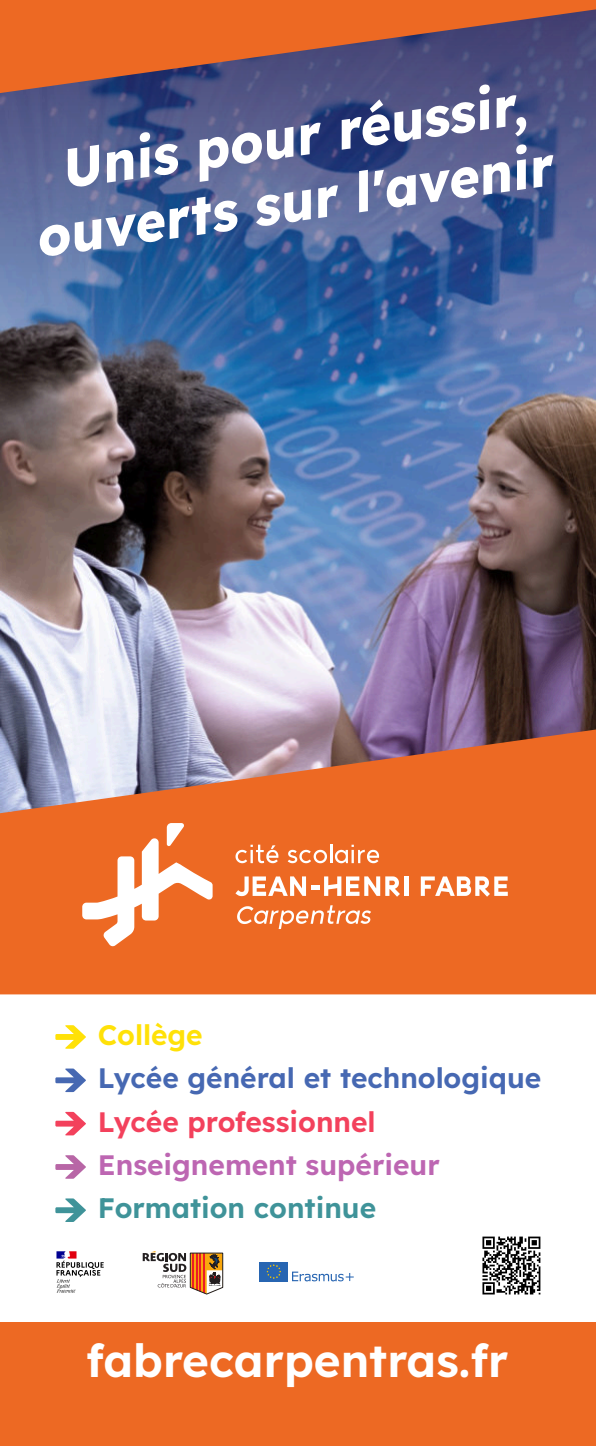
<style>
.page{position:relative;width:596px;height:1446px;background:#fff}
.page>*{position:absolute;margin:0;border:0;box-sizing:border-box;transform-origin:0 0}
.t1{font:55.3px "Lexend 740 wght";color:#fff;scale:.94 1}
.t2{font:45.7px "Lexend 620 wght";color:#fff}
.t3{font:28.1px "Lexend 620 wght";color:#4668b2}
.t4{font:28.1px "Lexend 620 wght";color:#bd66b2}
.t5{font:28.1px "Lexend 620 wght";color:#f3415c}
.t6{font:28.1px "Lexend 620 wght";color:#3f9399}
.t7{font:28.1px "Lexend 620 wght";color:#ffe108}
</style>
<div class="page">
<img style="left:0;top:384px;width:595px;height:344px">
<img style="left:0;top:109px;width:595px;height:275px">
<svg style="left:0;top:0;width:595px;height:109px;background:#955952"></svg>
<svg style="left:0;top:728px;width:595px;height:266px;background:#dc713d"></svg>
<svg style="left:235px;top:876px;width:71px;height:20px"></svg>
<div style="left:311px;top:885px;width:8px;height:5px;background:#fff"></div>
<svg style="left:324px;top:876px;width:76px;height:21px"></svg>
<hr style="left:404px;top:876px;width:4px;height:20px;background:#fff">
<svg style="left:420px;top:876px;width:87px;height:21px"></svg>
<svg style="left:287px;top:845px;width:92px;height:18px"></svg>
<svg style="left:235px;top:845px;width:43px;height:18px"></svg>
<svg style="left:237px;top:905px;width:134px;height:24px;background:#f18b56"></svg>
<svg style="left:82px;top:823px;width:130px;height:124px"></svg>
<div style="left:0;top:1322px;width:595px;height:124px;background:#ed6923"></div>
<svg style="left:55px;top:1025px;width:31px;height:24px"></svg>
<svg style="left:55px;top:1068px;width:31px;height:24px"></svg>
<svg style="left:55px;top:1112px;width:31px;height:23px"></svg>
<svg style="left:55px;top:1155px;width:31px;height:24px"></svg>
<svg style="left:55px;top:1198px;width:31px;height:24px"></svg>
<svg style="left:143px;top:1251px;width:80px;height:43px"></svg>
<svg style="left:56px;top:1251px;width:48px;height:41px"></svg>
<svg style="left:292px;top:1271px;width:61px;height:10px"></svg>
<div style="left:259px;top:1262px;width:29px;height:19px;background:#2765b2"></div>
<svg style="left:266px;top:1264px;width:15px;height:15px"></svg>
<svg style="left:482px;top:1236px;width:58px;height:58px"></svg>
<p class="t1" style="left:56px;top:134px;width:500px;rotate:-8deg">Unis pour réussir,</p>
<p class="t1" style="left:30px;top:203px;width:555px;rotate:-8deg">ouverts sur l'avenir</p>
<p class="t7" style="left:98px;top:1017px;width:106px">Collège</p>
<p class="t3" style="left:98px;top:1060px;width:445px">Lycée général et technologique</p>
<p class="t5" style="left:98px;top:1103px;width:279px">Lycée professionnel</p>
<p class="t4" style="left:98px;top:1147px;width:343px">Enseignement supérieur</p>
<p class="t6" style="left:98px;top:1190px;width:280px">Formation continue</p>
<p class="t2" style="left:86px;top:1331px;width:423px">fabrecarpentras.fr</p>
</div>
